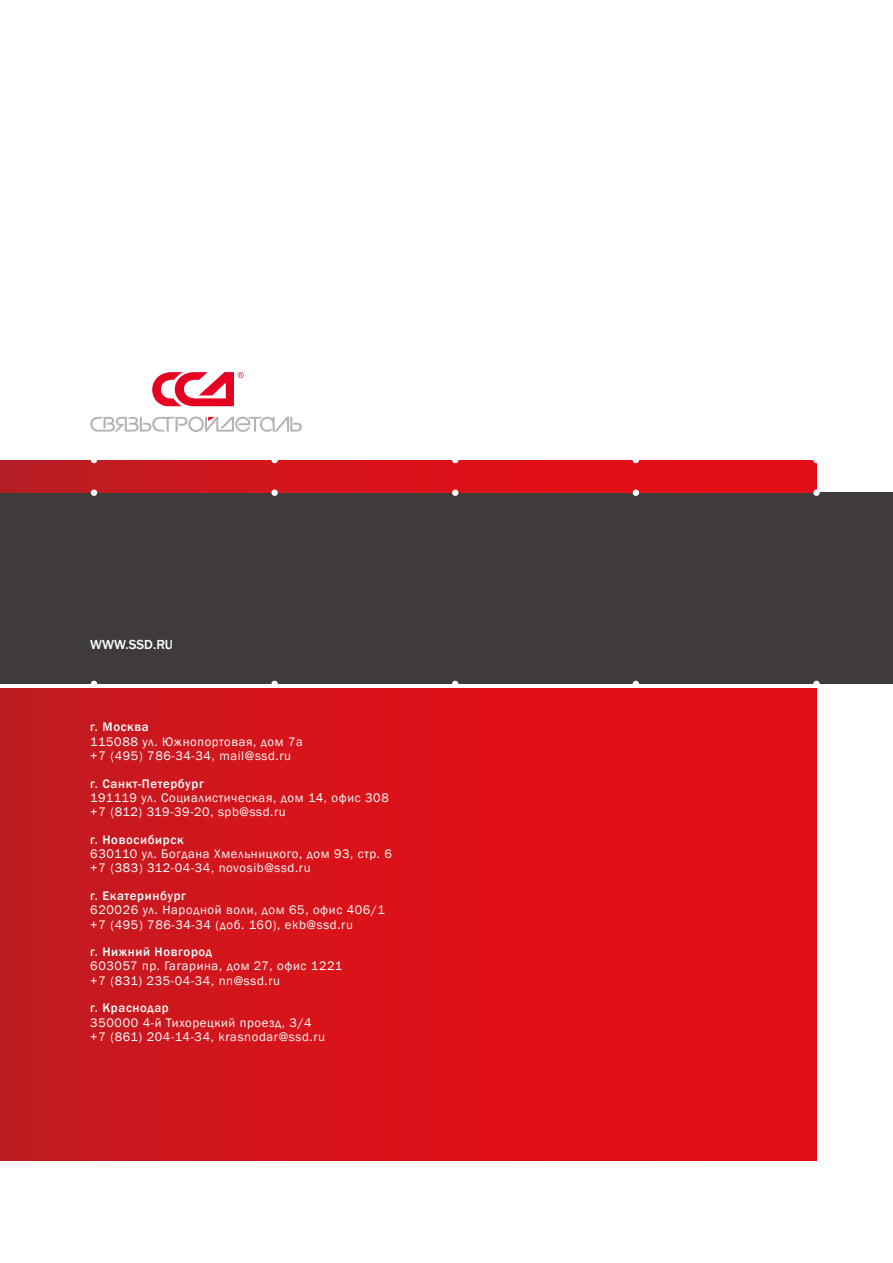
<style>
.page{position:relative;width:893px;height:1263px;background:#fff}
.page>*{position:absolute;margin:0;border:0;box-sizing:border-box;transform-origin:0 0}
.t1{font:500 13.5px "Franklin Gothic";color:#fff}
.t2{font:12.75px/14.2px "Franklin Gothic";letter-spacing:.05em;color:#fff}
.t3{font:500 12.75px "Franklin Gothic";letter-spacing:.05em;color:#fff}
</style>
<div class="page">
<div style="left:0;top:493px;width:893px;height:191px;background:#3f3b3a"></div>
<div style="left:0;top:688px;width:816px;height:473px;background:linear-gradient(to right,#c51a20,#eb0c14)"></div>
<svg style="left:152px;top:372px;width:92px;height:34px"></svg>
<svg style="left:90px;top:416px;width:212px;height:16px"></svg>
<div style="left:0;top:460px;width:816px;height:33px;background:linear-gradient(to right,#be1c21,#ed0b14)"></div>
<div style="left:91px;top:489px;width:6px;height:7px;background:#fff;border-radius:50%"></div>
<div style="left:813px;top:489px;width:7px;height:7px;background:#fff;border-radius:50%"></div>
<div style="left:633px;top:489px;width:6px;height:7px;background:#fff;border-radius:50%"></div>
<div style="left:452px;top:489px;width:6px;height:7px;background:#fff;border-radius:50%"></div>
<div style="left:271px;top:489px;width:7px;height:7px;background:#fff;border-radius:50%"></div>
<svg style="left:91px;top:460px;width:6px;height:3px"></svg>
<div style="left:813px;top:457px;width:7px;height:6px;background:#fff;border-radius:50%"></div>
<svg style="left:633px;top:460px;width:6px;height:3px"></svg>
<svg style="left:452px;top:460px;width:6px;height:3px"></svg>
<div style="left:271px;top:457px;width:7px;height:6px;background:#fff;border-radius:50%"></div>
<svg style="left:91px;top:681px;width:6px;height:3px"></svg>
<div style="left:813px;top:681px;width:7px;height:6px;background:#fff;border-radius:50%"></div>
<svg style="left:633px;top:681px;width:6px;height:3px"></svg>
<svg style="left:452px;top:681px;width:6px;height:3px"></svg>
<div style="left:271px;top:681px;width:7px;height:6px;background:#fff;border-radius:50%"></div>
<p class="t1" style="left:90px;top:636px;width:84px">WWW.SSD.RU</p>
<p class="t3" style="left:90px;top:719px;width:60px">г. Москва</p>
<p class="t2" style="left:90px;top:734px;width:214px">115088 ул. Южнопортовая, дом 7а +7 (495) 786-34-34, mail@ssd.ru</p>
<p class="t3" style="left:90px;top:775px;width:115px">г. Санкт-Петербург</p>
<p class="t2" style="left:90px;top:791px;width:300px">191119 ул. Социалистическая, дом 14, офис 308 +7 (812) 319-39-20, spb@ssd.ru</p>
<p class="t3" style="left:90px;top:832px;width:95px">г. Новосибирск</p>
<p class="t2" style="left:90px;top:847px;width:303px">630110 ул. Богдана Хмельницкого, дом 93, стр. 6 +7 (383) 312-04-34, novosib@ssd.ru</p>
<p class="t3" style="left:90px;top:888px;width:97px">г. Екатеринбург</p>
<p class="t2" style="left:90px;top:903px;width:296px">620026 ул. Народной воли, дом 65, офис 406/1 +7 (495) 786-34-34 (доб. 160), ekb@ssd.ru</p>
<p class="t3" style="left:90px;top:944px;width:123px">г. Нижний Новгород</p>
<p class="t2" style="left:90px;top:959px;width:253px">603057 пр. Гагарина, дом 27, офис 1221 +7 (831) 235-04-34, nn@ssd.ru</p>
<p class="t3" style="left:90px;top:1000px;width:80px">г. Краснодар</p>
<p class="t2" style="left:90px;top:1015px;width:236px">350000 4-й Тихорецкий проезд, 3/4 +7 (861) 204-14-34, krasnodar@ssd.ru</p>
</div>
